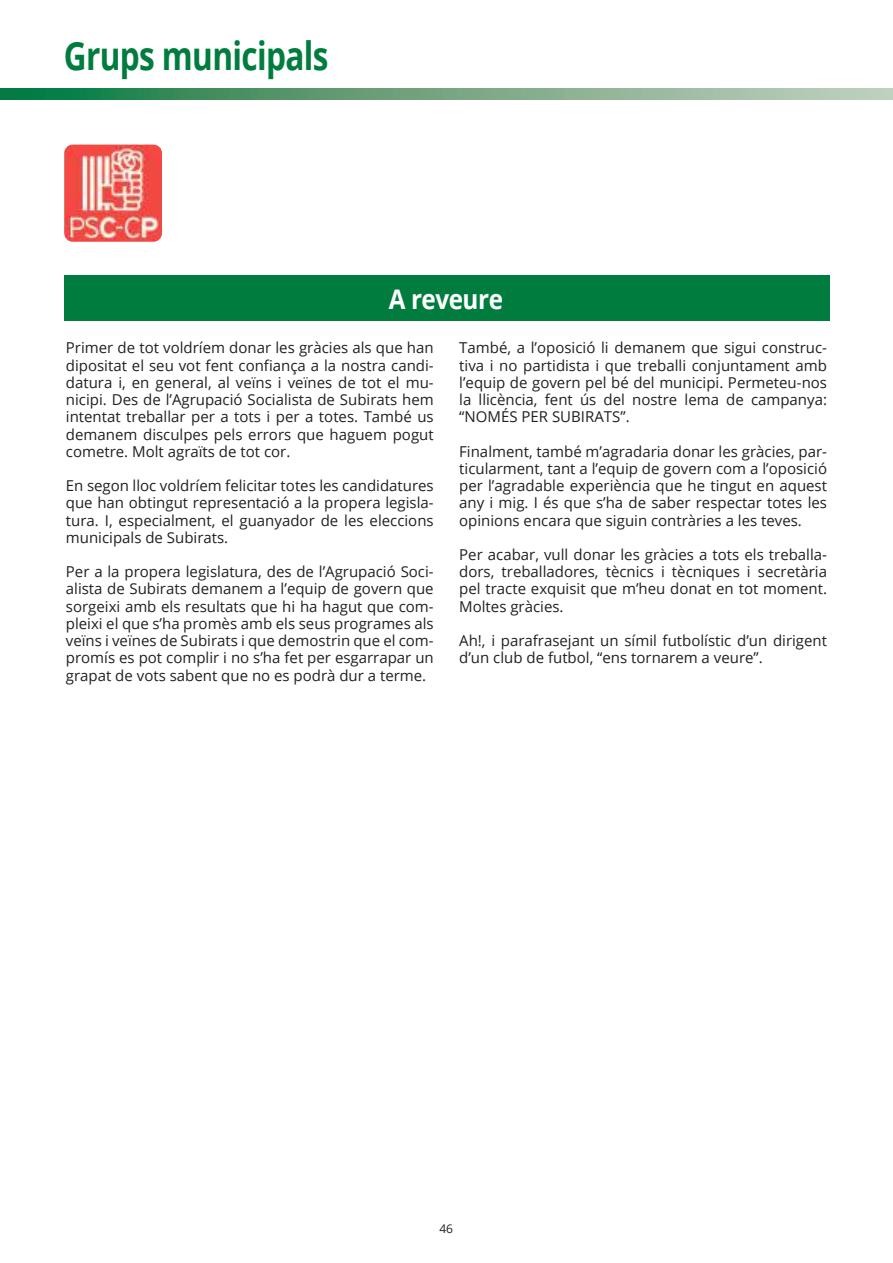
<style>
.page{position:relative;width:893px;height:1263px;background:#fff}
.page>*{position:absolute;margin:0;border:0;box-sizing:border-box;transform-origin:0 0}
.t1{font:700 39px "Open Sans";letter-spacing:-.02em;color:#007d3e;scale:.81 1}
.t2{font:700 27px "Open Sans";letter-spacing:-.02em;color:#fff;scale:.9 1}
.t3{font:15px/17.2px "Open Sans";color:#241f1f;text-align:justify}
.t4{font:12px "Open Sans";color:#241f1f}
</style>
<div class="page">
<svg style="left:0;top:88px;width:893px;height:12px"></svg>
<div style="left:64px;top:276px;width:765px;height:45px;background:#007d3e"></div>
<img style="left:64px;top:145px;width:98px;height:97px">
<h1 class="t1" style="left:64px;top:29px;width:328px">Grups municipals</h1>
<h2 class="t2" style="left:389px;top:280px;width:128px">A reveure</h2>
<p class="t3" style="left:66px;top:339px;width:369px">Primer de tot voldríem donar les gràcies als que han dipositat el seu vot fent confiança a la nostra candi&shy;datura i, en general, al veïns i veïnes de tot el mu&shy;nicipi. Des de l’Agrupació Socialista de Subirats hem intentat treballar per a tots i per a totes. També us demanem disculpes pels errors que haguem pogut cometre. Molt agraïts de tot cor.</p>
<p class="t3" style="left:66px;top:477px;width:369px">En segon lloc voldríem felicitar totes les candidatures que han obtingut representació a la propera legisla&shy;tura. I, especialment, el guanyador de les eleccions municipals de Subirats.</p>
<p class="t3" style="left:66px;top:563px;width:369px">Per a la propera legislatura, des de l’Agrupació Soci&shy;alista de Subirats demanem a l’equip de govern que sorgeixi amb els resultats que hi ha hagut que com&shy;pleixi el que s’ha promès amb els seus programes als veïns i veïnes de Subirats i que demostrin que el com&shy;promís es pot complir i no s’ha fet per esgarrapar un grapat de vots sabent que no es podrà dur a terme.</p>
<p class="t3" style="left:459px;top:339px;width:369px">També, a l’oposició li demanem que sigui construc&shy;tiva i no partidista i que treballi conjuntament amb l’equip de govern pel bé del municipi. Permeteu-nos la llicència, fent ús del nostre lema de campanya: “NOMÉS PER SUBIRATS”.</p>
<p class="t3" style="left:459px;top:442px;width:369px">Finalment, també m’agradaria donar les gràcies, par&shy;ticularment, tant a l’equip de govern com a l’oposició per l’agradable experiència que he tingut en aquest any i mig. I és que s’ha de saber respectar totes les opinions encara que siguin contràries a les teves.</p>
<p class="t3" style="left:459px;top:545px;width:369px">Per acabar, vull donar les gràcies a tots els treballa&shy;dors, treballadores, tècnics i tècniques i secretària pel tracte exquisit que m’heu donat en tot moment.<br>Moltes gràcies.</p>
<p class="t3" style="left:459px;top:631px;width:369px">Ah!, i parafrasejant un símil futbolístic d’un dirigent d’un club de futbol, “ens tornarem a veure”.</p>
<p class="t4" style="left:439px;top:1221px;width:15px">46</p>
</div>
